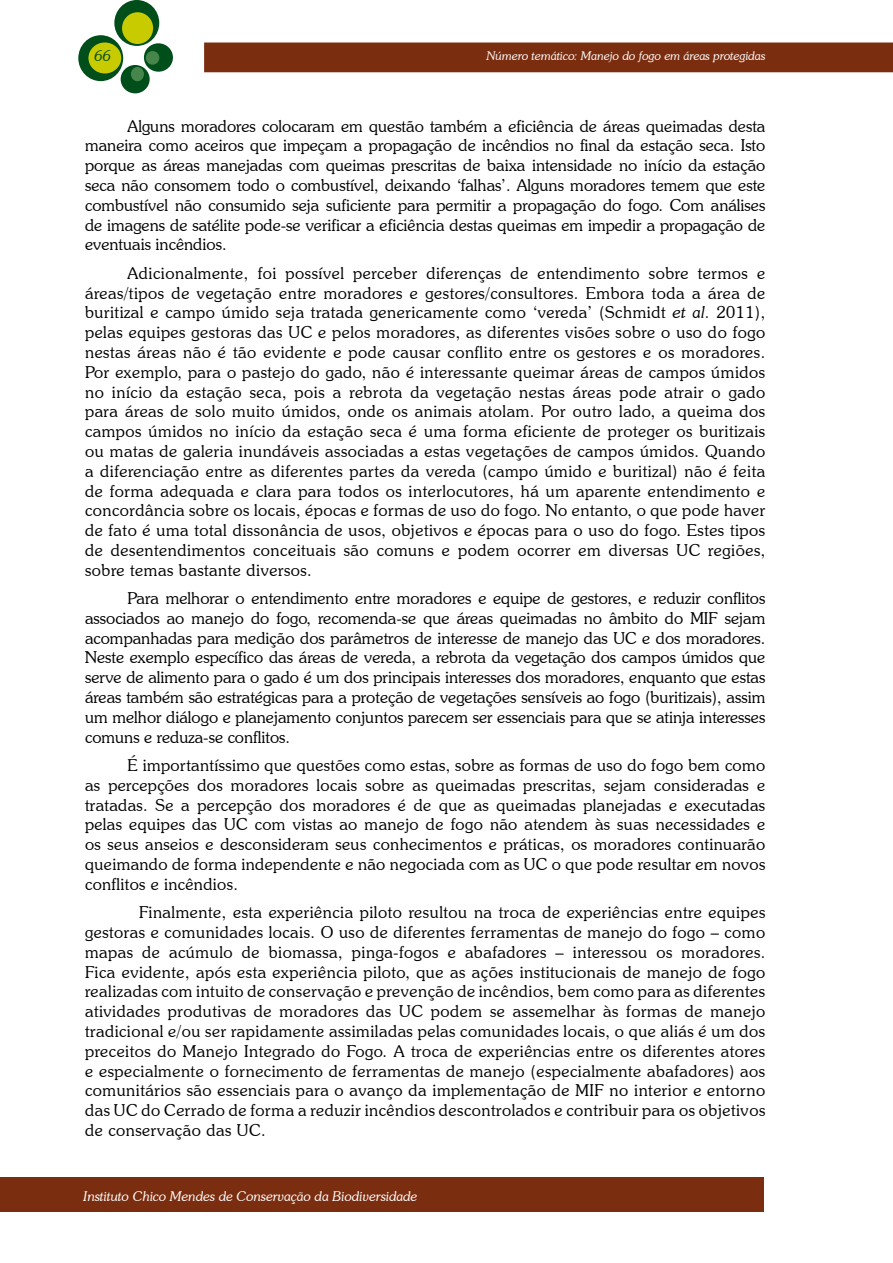
<style>
.page{position:relative;width:893px;height:1263px;background:#fff}
.page>*{position:absolute;margin:0;border:0;box-sizing:border-box;transform-origin:0 0}
.t1{font:300 16.5px/19.8px "Souvenir IT Cby BT";letter-spacing:.02em;color:#000;text-align:justify}
.t2{font:italic 300 15px "Souvenir IT Cby BT";color:#004e1a}
.t3{font:italic 300 13.5px "Souvenir IT Cby BT";color:#fff}
.t4{font:italic 300 12px "Souvenir IT Cby BT";color:#fff}
.s1{font-style:italic}
</style>
<div class="page">
<div style="left:205px;top:43px;width:687px;height:29px;background:#7b2d0f"></div>
<div style="left:114px;top:0;width:45px;height:46px;background:#004e1a;border-radius:50%"></div>
<div style="left:78px;top:35px;width:45px;height:46px;background:#004e1a;border-radius:50%"></div>
<div style="left:144px;top:43px;width:29px;height:29px;background:#004e1a;border-radius:50%"></div>
<div style="left:121px;top:65px;width:29px;height:28px;background:#004e1a;border-radius:50%"></div>
<div style="left:122px;top:12px;width:31px;height:32px;background:#c8cb00;border-radius:50%"></div>
<div style="left:88px;top:42px;width:33px;height:31px;background:#c8cb00;border-radius:50%"></div>
<div style="left:146px;top:51px;width:13px;height:14px;background:#47864a;border-radius:50%"></div>
<div style="left:131px;top:67px;width:13px;height:14px;background:#47864a;border-radius:50%"></div>
<div style="left:0;top:1178px;width:764px;height:34px;background:#7b2d0f"></div>
<p class="t2" style="left:95px;top:46px;width:18px">66</p>
<p class="t4" style="left:487px;top:49px;width:280px">Número temático: Manejo do fogo em áreas protegidas</p>
<p class="t1" style="left:85px;top:116px;width:682px;text-indent:43px">Alguns moradores colocaram em questão também a eficiência de áreas queimadas desta maneira como aceiros que impeçam a propagação de incêndios no final da estação seca. Isto porque as áreas manejadas com queimas prescritas de baixa intensidade no início da estação seca não consomem todo o combustível, deixando ‘falhas’. Alguns moradores temem que este combustível não consumido seja suficiente para permitir a propagação do fogo. Com análises de imagens de satélite pode-se verificar a eficiência destas queimas em impedir a propagação de eventuais incêndios.</p>
<p class="t1" style="left:85px;top:263px;width:682px;text-indent:43px">Adicionalmente, foi possível perceber diferenças de entendimento sobre termos e áreas/tipos de vegetação entre moradores e gestores/consultores. Embora toda a área de buritizal e campo úmido seja tratada genericamente como ‘vereda’ (Schmidt <span class="s1">et al.</span> 2011), pelas equipes gestoras das UC e pelos moradores, as diferentes visões sobre o uso do fogo nestas áreas não é tão evidente e pode causar conflito entre os gestores e os moradores.<br>Por exemplo, para o pastejo do gado, não é interessante queimar áreas de campos úmidos no início da estação seca, pois a rebrota da vegetação nestas áreas pode atrair o gado para áreas de solo muito úmidos, onde os animais atolam. Por outro lado, a queima dos campos úmidos no início da estação seca é uma forma eficiente de proteger os buritizais ou matas de galeria inundáveis associadas a estas vegetações de campos úmidos. Quando a diferenciação entre as diferentes partes da vereda (campo úmido e buritizal) não é feita de forma adequada e clara para todos os interlocutores, há um aparente entendimento e concordância sobre os locais, épocas e formas de uso do fogo. No entanto, o que pode haver de fato é uma total dissonância de usos, objetivos e épocas para o uso do fogo. Estes tipos de desentendimentos conceituais são comuns e podem ocorrer em diversas UC regiões, sobre temas bastante diversos.</p>
<p class="t1" style="left:85px;top:588px;width:682px;text-indent:43px">Para melhorar o entendimento entre moradores e equipe de gestores, e reduzir conflitos associados ao manejo do fogo, recomenda-se que áreas queimadas no âmbito do MIF sejam acompanhadas para medição dos parâmetros de interesse de manejo das UC e dos moradores.<br>Neste exemplo específico das áreas de vereda, a rebrota da vegetação dos campos úmidos que serve de alimento para o gado é um dos principais interesses dos moradores, enquanto que estas áreas também são estratégicas para a proteção de vegetações sensíveis ao fogo (buritizais), assim um melhor diálogo e planejamento conjuntos parecem ser essenciais para que se atinja interesses comuns e reduza-se conflitos.</p>
<p class="t1" style="left:85px;top:755px;width:682px;text-indent:43px">É importantíssimo que questões como estas, sobre as formas de uso do fogo bem como as percepções dos moradores locais sobre as queimadas prescritas, sejam consideradas e tratadas. Se a percepção dos moradores é de que as queimadas planejadas e executadas pelas equipes das UC com vistas ao manejo de fogo não atendem às suas necessidades e os seus anseios e desconsideram seus conhecimentos e práticas, os moradores continuarão queimando de forma independente e não negociada com as UC o que pode resultar em novos conflitos e incêndios.</p>
<p class="t1" style="left:85px;top:902px;width:682px;text-indent:54px">Finalmente, esta experiência piloto resultou na troca de experiências entre equipes gestoras e comunidades locais. O uso de diferentes ferramentas de manejo do fogo – como mapas de acúmulo de biomassa, pinga-fogos e abafadores – interessou os moradores.<br>Fica evidente, após esta experiência piloto, que as ações institucionais de manejo de fogo realizadas com intuito de conservação e prevenção de incêndios, bem como para as diferentes atividades produtivas de moradores das UC podem se assemelhar às formas de manejo tradicional e/ou ser rapidamente assimiladas pelas comunidades locais, o que aliás é um dos preceitos do Manejo Integrado do Fogo. A troca de experiências entre os diferentes atores e especialmente o fornecimento de ferramentas de manejo (especialmente abafadores) aos comunitários são essenciais para o avanço da implementação de MIF no interior e entorno das UC do Cerrado de forma a reduzir incêndios descontrolados e contribuir para os objetivos de conservação das UC.</p>
<p class="t3" style="left:84px;top:1188px;width:335px">Instituto Chico Mendes de Conservação da Biodiversidade</p>
</div>
